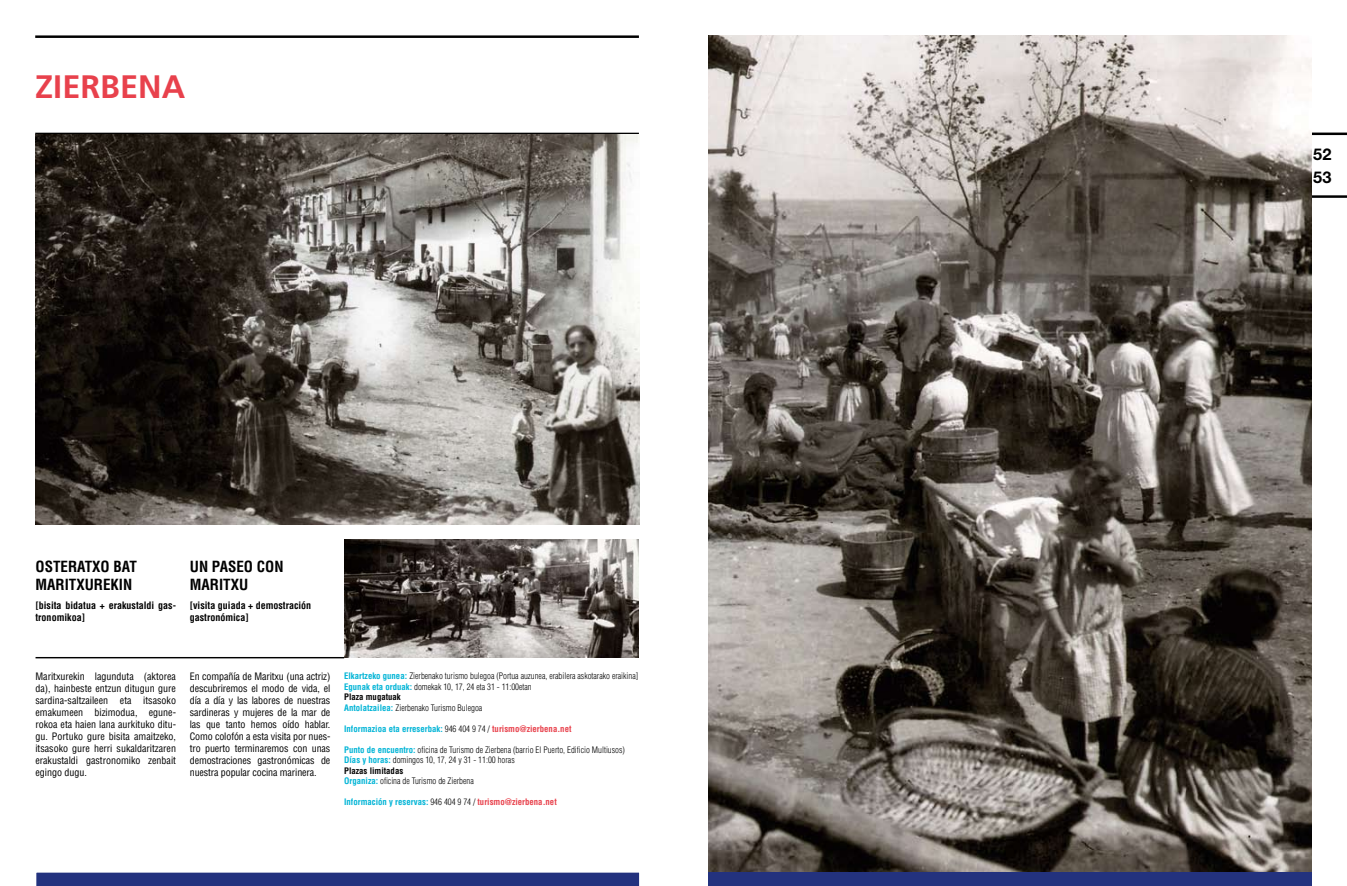
<style>
.page{position:relative;width:1347px;height:886px;background:#fff}
.page>*{position:absolute;margin:0;border:0;box-sizing:border-box;transform-origin:0 0}
.t1{font:700 32.5px "Frutiger";color:#e8414c}
.t2{font:700 16.25px/23.1px "Helvetica Neue";color:#000}
.t3{font:700 condensed 15px/18px "Helvetica";color:#000}
.t4{font:condensed 10px/12px "Helvetica";letter-spacing:-.005em;color:#000;text-align:justify}
.t5{font:700 condensed 10px/12px "Helvetica";color:#000}
.t6{font:300 condensed 8.75px/10.5px "Helvetica";color:#000}
.t7{font:700 condensed 8.75px "Helvetica";color:#00b4d6}
.s1{font-weight:700;color:#00b4d6}
.s2{font-weight:700}
.s3{font-weight:300;color:#000}
.s4{color:#e8414c}
</style>
<div class="page">
<hr style="left:1311px;top:133px;width:35px;height:1px;background:#000">
<hr style="left:1311px;top:196px;width:35px;height:1px;background:#000">
<img style="left:708px;top:35px;width:603px;height:837px">
<hr style="left:35px;top:35px;width:604px;height:3px;background:#000">
<hr style="left:35px;top:133px;width:604px;height:2px;background:#000">
<hr style="left:36px;top:657px;width:308px;height:1px;background:#000">
<svg style="left:36px;top:872px;width:604px;height:14px;background:#2d3b83"></svg>
<div style="left:708px;top:872px;width:603px;height:14px;background:#23327e"></div>
<img style="left:344px;top:539px;width:295px;height:118px">
<img style="left:35px;top:135px;width:604px;height:389px">
<h1 class="t1" style="left:35px;top:68px;width:38px">ZIERBENA</h1>
<h3 class="t3" style="left:36px;top:557px;width:103px">O steratxo bat<br>Maritxurekin</h3>
<p class="t5" style="left:36px;top:599px;width:142px">[bisita bidatua + erakustaldi gas&shy;tronomikoa]</p>
<h3 class="t3" style="left:190px;top:557px;width:95px">Un paseo con<br>Maritxu</h3>
<p class="t5" style="left:190px;top:599px;width:123px">[visita guiada + demostración gastronómica]</p>
<p class="t4" style="left:35px;top:670px;width:142px">Maritxurekin lagunduta (aktorea da), hainbeste entzun ditugun gure sardina-saltzaileen eta itsasoko emakumeen bizimodua, egune&shy;rokoa eta haien lana aurkituko ditu&shy;gu. Portuko gure bisita amaitzeko, itsasoko gure herri sukaldaritzaren erakustaldi gastronomiko zenbait egingo dugu.</p>
<p class="t4" style="left:190px;top:670px;width:142px">En compañía de Maritxu (una actriz) descubriremos el modo de vida, el día a día y las labores de nuestras sardineras y mujeres de la mar de las que tanto hemos oído hablar.<br>Como colofón a esta visita por nues&shy;tro puerto terminaremos con unas demostraciones gastronómicas de nuestra popular cocina marinera.</p>
<p class="t6" style="left:344px;top:671px;width:296px"><span class="s1">Elkartzeko gunea:</span> Zierbenako turismo bulegoa (Portua auzunea, erabilera askotarako eraikina] <span class="s1">Egunak eta orduak:</span> domekak 10, 17, 24 eta 31 - 11:00etan<br><span class="s2">Plaza mugatuak<br></span><span class="s1">Antolatzailea:</span> Zierbenako Turismo Bulegoa</p>
<p class="t7" style="left:344px;top:723px;width:229px">Informazioa eta erreserbak: <span class="s3">946 404 9 74 /</span> <span class="s4">turismo@zierbena.net</span></p>
<p class="t6" style="left:344px;top:744px;width:282px"><span class="s1">Punto de encuentro:</span> oficina de Turismo de Zierbena (barrio El Puerto, Edificio Multiusos)<br><span class="s1">Días y horas:</span> domingos 10, 17, 24 y 31 - 11:00 horas<br><span class="s2">Plazas limitadas<br></span><span class="s1">Organiza:</span> oficina de Turismo de Zierbena</p>
<p class="t7" style="left:344px;top:797px;width:214px">Información y reservas: <span class="s3">946 404 9 74 /</span> <span class="s4">turismo@zierbena.net</span></p>
<h2 class="t2" style="left:1313px;top:142px;width:20px">52<br>53</h2>
</div>
